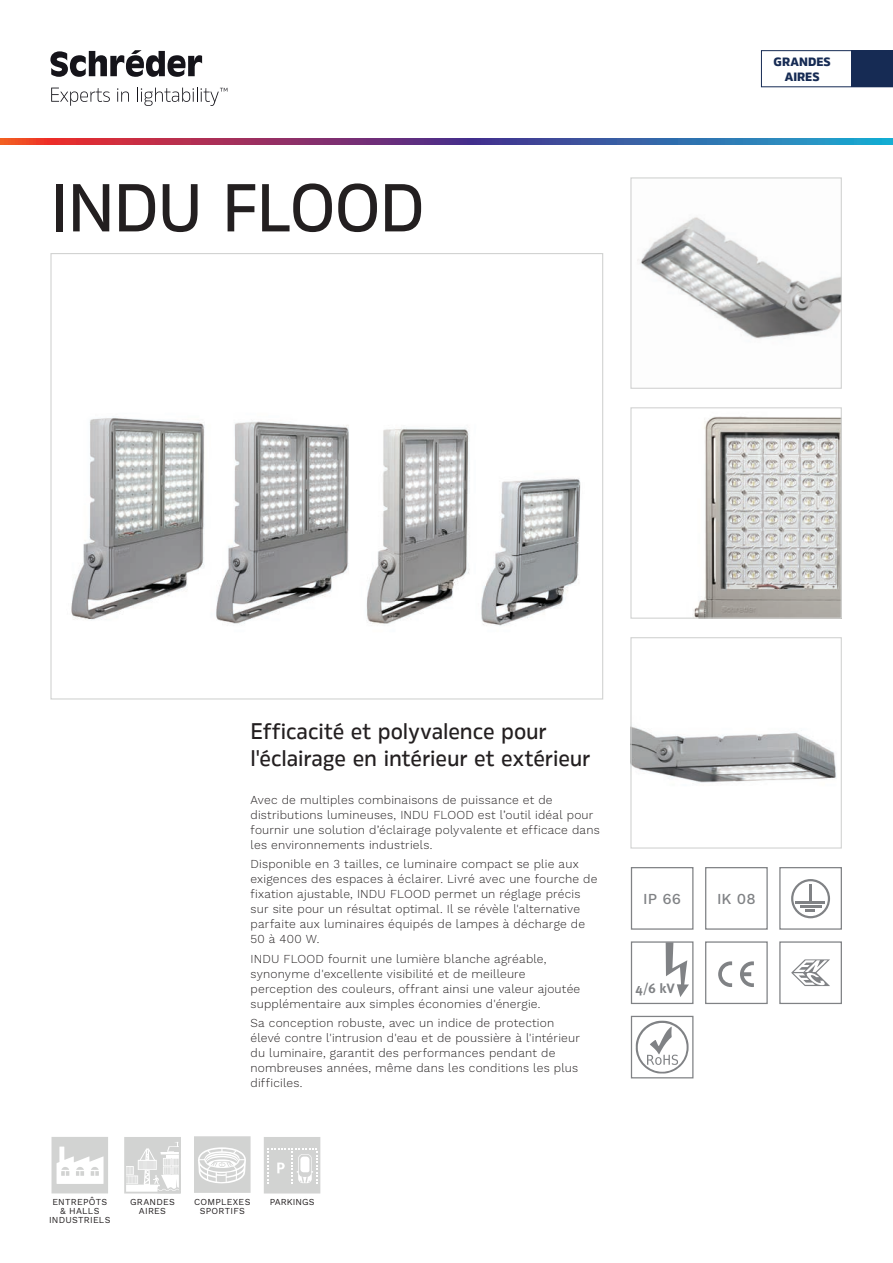
<style>
.page{position:relative;width:893px;height:1263px;background:#fff}
.page>*{position:absolute;margin:0;border:0;box-sizing:border-box;transform-origin:0 0}
.t1{font:500 67.5px "Rleud";letter-spacing:-.015em;color:#231f20}
.t2{font:500 22.5px/26.7px "Rleud";letter-spacing:-.005em;color:#231f20}
.t3{font:500 15px "Work Sans";letter-spacing:.005em;color:#808285}
.t4{font:700 13.5px "Meta Pro";color:#808285}
.t5{font:300 12px/15px "Work Sans";letter-spacing:.015em;color:#231f20}
.t6{font:800 12px/15px "Rleud";letter-spacing:.005em;color:#162b54;text-align:center}
.t7{font:9px/9px "Work Sans";letter-spacing:.03em;color:#231f20;text-align:center}
.t8{font:9px "Work Sans";letter-spacing:.005em;color:#231f20}
</style>
<div class="page">
<img style="left:71px;top:417px;width:510px;height:209px">
<img style="left:632px;top:726px;width:205px;height:57px">
<div style="left:630px;top:637px;width:212px;height:211px;border:1px solid #d2d3d2"></div>
<img style="left:693px;top:416px;width:147px;height:201px">
<div style="left:630px;top:407px;width:212px;height:212px;border:1px solid #d2d3d2"></div>
<div style="left:631px;top:867px;width:62px;height:63px;border:1px solid #808285"></div>
<div style="left:705px;top:867px;width:63px;height:63px;border:1px solid #808285"></div>
<div style="left:779px;top:867px;width:63px;height:63px;border:1px solid #808285"></div>
<svg style="left:791px;top:879px;width:39px;height:39px"></svg>
<div style="left:705px;top:941px;width:63px;height:63px;border:1px solid #808285"></div>
<svg style="left:718px;top:961px;width:14px;height:26px"></svg>
<svg style="left:740px;top:961px;width:14px;height:26px"></svg>
<div style="left:631px;top:941px;width:62px;height:63px;border:1px solid #808285"></div>
<svg style="left:666px;top:942px;width:23px;height:55px"></svg>
<img style="left:637px;top:217px;width:203px;height:122px">
<div style="left:630px;top:177px;width:212px;height:212px;border:1px solid #d2d3d2"></div>
<div style="left:779px;top:941px;width:63px;height:63px;border:1px solid #808285"></div>
<div style="left:631px;top:1016px;width:62px;height:62px;border:1px solid #808285"></div>
<svg style="left:636px;top:1021px;width:53px;height:52px"></svg>
<svg style="left:50px;top:50px;width:152px;height:27px"></svg>
<svg style="left:51px;top:88px;width:59px;height:18px"></svg>
<svg style="left:117px;top:88px;width:12px;height:14px"></svg>
<svg style="left:137px;top:88px;width:90px;height:18px"></svg>
<svg style="left:761px;top:50px;width:132px;height:37px"></svg>
<div style="left:852px;top:50px;width:41px;height:36px;background:#162b54"></div>
<svg style="left:0;top:138px;width:893px;height:7px;background:#6d4e81"></svg>
<svg style="left:791px;top:959px;width:39px;height:27px"></svg>
<svg style="left:124px;top:1137px;width:57px;height:56px"></svg>
<svg style="left:52px;top:1137px;width:56px;height:56px"></svg>
<svg style="left:194px;top:1136px;width:57px;height:57px"></svg>
<svg style="left:264px;top:1137px;width:56px;height:56px;background:#d8d9d8"></svg>
<h1 class="t1" style="left:51px;top:162px;width:375px">INDU FLOOD</h1>
<p class="t6" style="left:774px;top:53px;width:59px">GRANDES<br>AIRES</p>
<h2 class="t2" style="left:251px;top:717px;width:341px">Efficacité et polyvalence pour l'éclairage en intérieur et extérieur</h2>
<p class="t5" style="left:251px;top:793px;width:351px">Avec de multiples combinaisons de puissance et de distributions lumineuses, INDU FLOOD est l’outil idéal pour fournir une solution d’éclairage polyvalente et efficace dans les environnements industriels.</p>
<p class="t5" style="left:251px;top:857px;width:348px">Disponible en 3 tailles, ce luminaire compact se plie aux exigences des espaces à éclairer. Livré avec une fourche de fixation ajustable, INDU FLOOD permet un réglage précis sur site pour un résultat optimal. Il se révèle l'alternative parfaite aux luminaires équipés de lampes à décharge de 50 à 400 W.</p>
<p class="t5" style="left:251px;top:951px;width:331px">INDU FLOOD fournit une lumière blanche agréable, synonyme d'excellente visibilité et de meilleure perception des couleurs, offrant ainsi une valeur ajoutée supplémentaire aux simples économies d'énergie.</p>
<p class="t5" style="left:251px;top:1016px;width:331px">Sa conception robuste, avec un indice de protection élevé contre l'intrusion d'eau et de poussière à l'intérieur du luminaire, garantit des performances pendant de nombreuses années, même dans les conditions les plus difficiles.</p>
<p class="t3" style="left:643px;top:890px;width:39px">IP 66</p>
<p class="t3" style="left:717px;top:890px;width:40px">IK 08</p>
<p class="t4" style="left:635px;top:980px;width:41px">4/6 kV</p>
<p class="t7" style="left:49px;top:1197px;width:63px">ENTREPÔTS &amp; HALLS<br>INDUSTRIELS</p>
<p class="t7" style="left:194px;top:1197px;width:58px">COMPLEXES<br>SPORTIFS</p>
<p class="t8" style="left:270px;top:1197px;width:46px">PARKINGS</p>
<p class="t7" style="left:130px;top:1197px;width:46px">GRANDES<br>AIRES</p>
</div>
